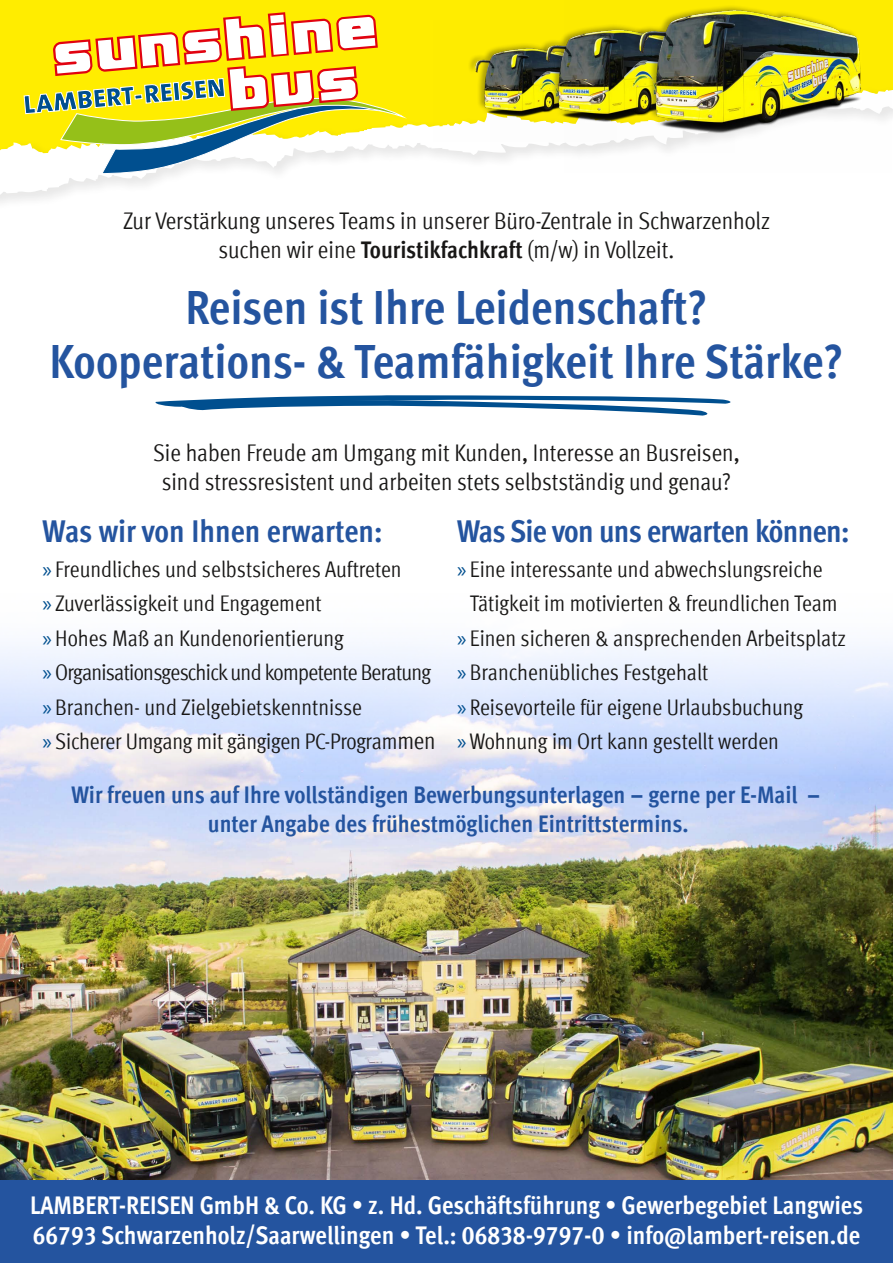
<style>
.page{position:relative;width:893px;height:1263px;background:#fff}
.page>*{position:absolute;margin:0;border:0;box-sizing:border-box;transform-origin:0 0}
.t1{font:700 condensed 48px/54px "Meta Offc";color:#24549f;text-align:center}
.t2{font:700 condensed 31.5px "Meta Offc";letter-spacing:-.02em;color:#24549f}
.t3{font:700 condensed 31.5px "Meta Offc";color:#24549f}
.t4{font:700 condensed 25.5px/30.6px "Meta Offc";color:#fff}
.t5{font:condensed 24px/28.8px "Meta Offc";color:#181716;text-align:center}
.t6{font:700 condensed 24px/28.8px "Meta Offc";color:#24549f;text-align:center}
.t7{font:condensed 22.5px/34.5px "Meta Offc";letter-spacing:-.005em;color:#181716}
.s1{font-weight:700}
.s2{font-family:"Myriad Pro";font-stretch:normal;color:#004f8f}
.s3{font-size:24px}
</style>
<div class="page">
<div style="left:0;top:0;width:893px;height:78px;background:#ffed00"></div>
<svg style="left:0;top:83px;width:893px;height:120px"></svg>
<svg style="left:23px;top:12px;width:386px;height:166px"></svg>
<img style="left:0;top:645px;width:893px;height:535px">
<svg style="left:155px;top:395px;width:576px;height:21px"></svg>
<div style="left:0;top:1180px;width:893px;height:83px;background:#24549f"></div>
<img style="left:434px;top:20px;width:57px;height:122px">
<img style="left:491px;top:0;width:74px;height:152px">
<img style="left:565px;top:0;width:326px;height:172px">
<p class="t5" style="left:123px;top:207px;width:649px">Zur Verstärkung unseres Teams in unserer Büro-Zentrale in Schwarzenholz suchen wir eine <span class="s1">Touristikfachkraft</span> (m/w) in Vollzeit.</p>
<h1 class="t1" style="left:49px;top:282px;width:796px">Reisen ist Ihre Leidenschaft?<br>Kooperations- &amp; Teamfähigkeit Ihre Stärke?</h1>
<p class="t5" style="left:153px;top:438px;width:588px">Sie haben Freude am Umgang mit Kunden, Interesse an Busreisen, sind stressresistent und arbeiten stets selbstständig und genau?</p>
<h2 class="t3" style="left:43px;top:513px;width:342px">Was wir von Ihnen erwarten:</h2>
<p class="t7" style="left:43px;top:552px;width:395px"><span class="s2">»</span> Freundliches und selbstsicheres Auftreten<br><span class="s2">»</span> Zuverlässigkeit und Engagement<br><span class="s2">»</span> Hohes Maß an Kundenorientierung<br><span class="s2">»</span> Organisationsgeschick und kompetente Beratung <span class="s2">»</span> Branchen- und Zielgebietskenntnisse<br><span class="s2">»</span> Sicherer Umgang mit gängigen PC-Program<span class="s3">men</span></p>
<h2 class="t2" style="left:457px;top:513px;width:394px">Was Sie von uns erwarten können:</h2>
<p class="t7" style="left:457px;top:552px;width:367px"><span class="s2">»</span> Eine interessante und abwechslungsreiche</p>
<p class="t7" style="left:470px;top:586px;width:369px">Tätigkeit im motivierten &amp; freundlichen Team</p>
<p class="t7" style="left:457px;top:621px;width:390px"><span class="s2">»</span> Einen sicheren &amp; ansprechenden Arbeitsplatz</p>
<p class="t7" style="left:457px;top:655px;width:253px"><span class="s2">»</span> Branchenübliches Festgehalt</p>
<p class="t7" style="left:457px;top:690px;width:347px"><span class="s2">»</span> Reisevorteile für eigene Urlaubsbuchung</p>
<p class="t7" style="left:457px;top:724px;width:323px"><span class="s2">»</span>Wohnung im Ort kann gestellt werden</p>
<p class="t6" style="left:71px;top:781px;width:750px">Wir freuen uns auf Ihre vollständigen Bewerbungsunterlagen – gerne per E-Mail – unter Angabe des frühestmöglichen Eintrittstermins.</p>
<p class="t4" style="left:30px;top:1190px;width:835px">LAMBERT-REISEN GmbH &amp; Co. KG • z. Hd. Geschäftsführung • Gewerbegebiet Langwies<br>66793 Schwarzenholz/Saarwellingen • Tel.: 06838-9797-0 • info@lambert-reisen.de</p>
</div>
